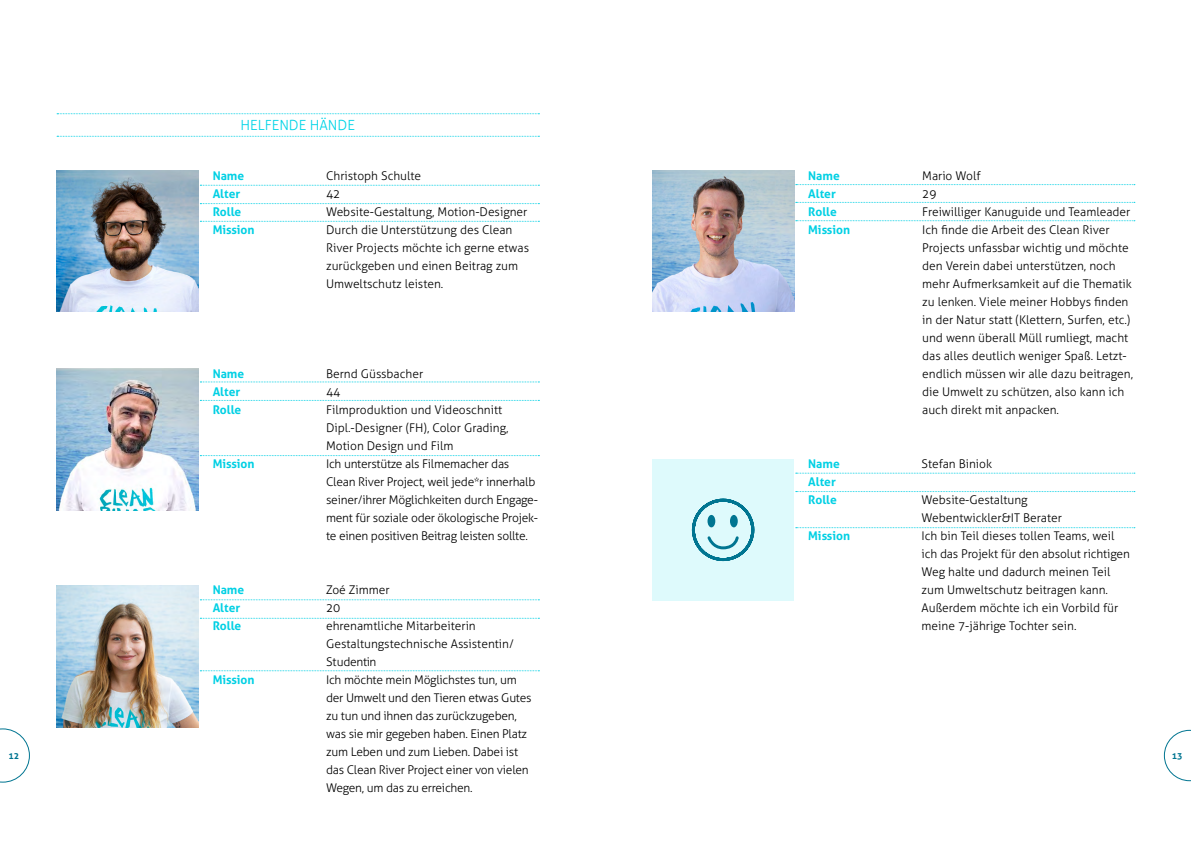
<style>
.page{position:relative;width:1191px;height:842px;background:#fff}
.page>*{position:absolute;margin:0;border:0;box-sizing:border-box;transform-origin:0 0}
.t1{font:300 14px "Aller";color:#00d4e7}
.t2{font:300 12px/18px "Aller";color:#000}
.t3{font:300 12px/18px "Aller";letter-spacing:-.02em;color:#000}
.t4{font:700 12px/18px "Aller";color:#00d0e4}
.t5{font:700 9px "Aller";color:#007591}
</style>
<div class="page">
<svg style="left:0;top:729px;width:30px;height:53px"></svg>
<svg style="left:1164px;top:730px;width:27px;height:51px"></svg>
<img style="left:57px;top:170px;width:141px;height:142px">
<img style="left:57px;top:585px;width:141px;height:142px">
<svg style="left:200px;top:599px;width:339px;height:1px"></svg>
<svg style="left:200px;top:618px;width:339px;height:1px"></svg>
<svg style="left:200px;top:670px;width:339px;height:1px"></svg>
<svg style="left:57px;top:136px;width:482px;height:1px"></svg>
<svg style="left:57px;top:113px;width:482px;height:1px"></svg>
<svg style="left:200px;top:185px;width:339px;height:1px"></svg>
<svg style="left:200px;top:203px;width:339px;height:1px"></svg>
<svg style="left:200px;top:221px;width:339px;height:1px"></svg>
<img style="left:57px;top:369px;width:141px;height:142px">
<svg style="left:200px;top:382px;width:339px;height:1px"></svg>
<svg style="left:200px;top:400px;width:339px;height:1px"></svg>
<svg style="left:200px;top:455px;width:339px;height:1px"></svg>
<div style="left:652px;top:459px;width:142px;height:142px;background:#defafc"></div>
<img style="left:652px;top:170px;width:142px;height:142px">
<svg style="left:795px;top:473px;width:339px;height:1px"></svg>
<svg style="left:795px;top:491px;width:339px;height:1px"></svg>
<svg style="left:795px;top:527px;width:339px;height:1px"></svg>
<svg style="left:795px;top:184px;width:339px;height:1px"></svg>
<svg style="left:795px;top:202px;width:339px;height:1px"></svg>
<svg style="left:795px;top:220px;width:339px;height:1px"></svg>
<svg style="left:691px;top:498px;width:64px;height:64px"></svg>
<div style="left:730px;top:515px;width:7px;height:12px;background:#007591;border-radius:50%"></div>
<p class="t1" style="left:240px;top:117px;width:116px">HELFENDE HÄNDE</p>
<p class="t4" style="left:808px;top:167px;width:33px">Name</p>
<p class="t2" style="left:922px;top:167px;width:60px">Mario Wolf</p>
<p class="t4" style="left:808px;top:185px;width:29px">Alter</p>
<p class="t2" style="left:922px;top:185px;width:16px">29</p>
<p class="t4" style="left:808px;top:203px;width:30px">Rolle</p>
<p class="t2" style="left:922px;top:203px;width:210px">Freiwilliger Kanuguide und Teamleader</p>
<p class="t4" style="left:808px;top:221px;width:43px">Mission</p>
<p class="t2" style="left:922px;top:221px;width:212px">Ich finde die Arbeit des Clean River Projects unfassbar wichtig und möchte den Verein dabei unterstützen, noch mehr Aufmerksamkeit auf die Thematik zu lenken. Viele meiner Hobbys finden in der Natur statt (Klettern, Surfen, etc.) und wenn überall Müll rumliegt, macht das alles deutlich weniger Spaß. Letzt&shy;endlich müssen wir alle dazu beitragen, die Umwelt zu schützen, also kann ich auch direkt mit anpacken.</p>
<p class="t4" style="left:213px;top:167px;width:33px">Name</p>
<p class="t2" style="left:326px;top:167px;width:97px">Christoph Schulte</p>
<p class="t4" style="left:213px;top:185px;width:29px">Alter</p>
<p class="t2" style="left:326px;top:185px;width:16px">42</p>
<p class="t4" style="left:213px;top:203px;width:30px">Rolle</p>
<p class="t2" style="left:326px;top:203px;width:203px">Website-Gestaltung, Motion-Designer</p>
<p class="t4" style="left:213px;top:221px;width:43px">Mission</p>
<p class="t2" style="left:326px;top:221px;width:205px">Durch die Unterstützung des Clean<br>River Projects möchte ich gerne etwas zurückgeben und einen Beitrag zum<br>Umweltschutz leisten.</p>
<p class="t4" style="left:213px;top:365px;width:33px">Name</p>
<p class="t2" style="left:326px;top:365px;width:99px">Bernd Güssbacher</p>
<p class="t4" style="left:213px;top:383px;width:29px">Alter</p>
<p class="t2" style="left:326px;top:383px;width:16px">44</p>
<p class="t4" style="left:213px;top:401px;width:30px">Rolle</p>
<p class="t2" style="left:326px;top:401px;width:184px">Filmproduktion und Videoschnitt<br>Dipl.-Designer (FH), Color Grading,<br>Motion Design und Film</p>
<p class="t4" style="left:213px;top:455px;width:43px">Mission</p>
<p class="t3" style="left:326px;top:455px;width:214px">Ich unterstütze als Filmemacher das Clean River Project, weil jede*r innerhalb seiner/ihrer Möglichkeiten durch Engage&shy;ment für soziale oder ökologische Projek&shy;te einen positiven Beitrag leisten sollte.</p>
<p class="t4" style="left:808px;top:455px;width:33px">Name</p>
<p class="t2" style="left:921px;top:455px;width:72px">Stefan Biniok</p>
<p class="t4" style="left:808px;top:473px;width:30px">Alter<br>Rolle</p>
<p class="t2" style="left:921px;top:491px;width:142px">Website-Gestaltung<br>Webentwickler&amp;IT Berater</p>
<p class="t4" style="left:808px;top:527px;width:43px">Mission</p>
<p class="t2" style="left:921px;top:527px;width:210px">Ich bin Teil dieses tollen Teams, weil ich das Projekt für den absolut richtigen Weg halte und dadurch meinen Teil zum Umweltschutz beitragen kann.<br>Außerdem möchte ich ein Vorbild für meine 7-jährige Tochter sein.</p>
<p class="t4" style="left:213px;top:581px;width:33px">Name</p>
<p class="t2" style="left:326px;top:581px;width:65px">Zoé Zimmer</p>
<p class="t4" style="left:213px;top:599px;width:29px">Alter</p>
<p class="t2" style="left:326px;top:599px;width:16px">20</p>
<p class="t4" style="left:213px;top:617px;width:30px">Rolle</p>
<p class="t2" style="left:326px;top:617px;width:189px">ehrenamtliche Mitarbeiterin<br>Gestaltungstechnische Assistentin/<br>Studentin</p>
<p class="t4" style="left:213px;top:671px;width:43px">Mission</p>
<p class="t3" style="left:326px;top:671px;width:207px">Ich möchte mein Möglichstes tun, um der Umwelt und den Tieren etwas Gutes zu tun und ihnen das zurückzugeben, was sie mir gegeben haben. Einen Platz zum Leben und zum Lieben. Dabei ist das Clean River Project einer von vielen Wegen, um das zu erreichen.</p>
<p class="t5" style="left:9px;top:750px;width:12px">12</p>
<p class="t5" style="left:1171px;top:750px;width:12px">13</p>
</div>
